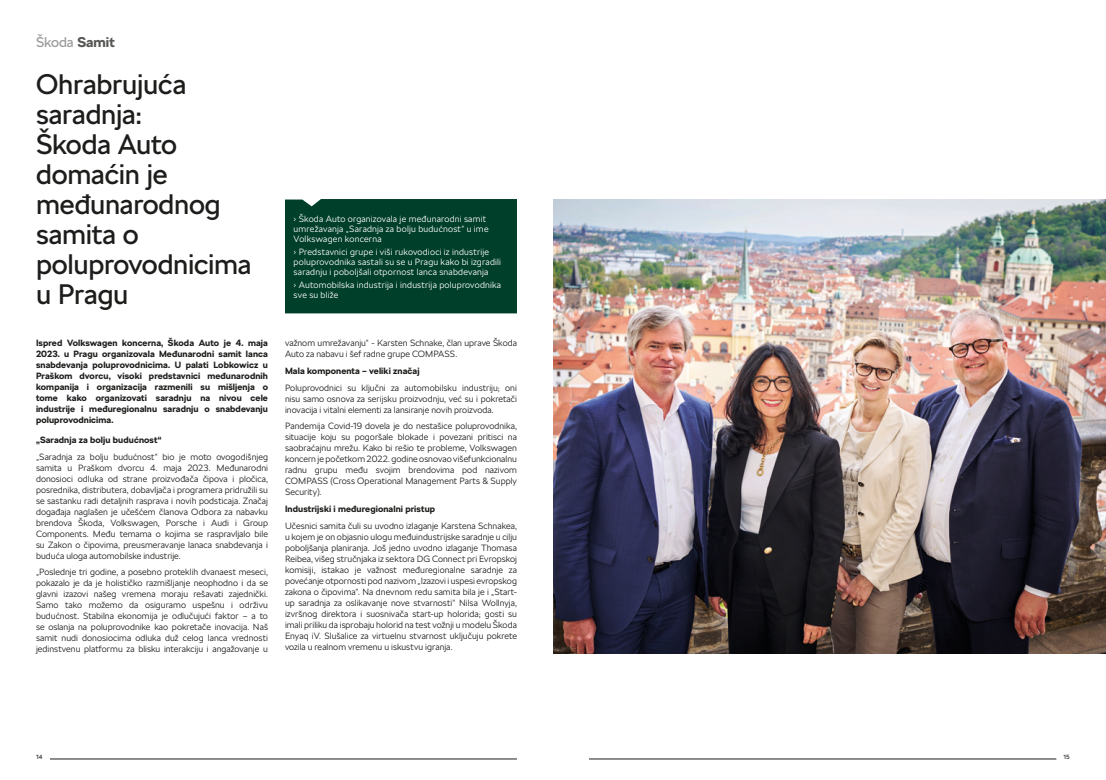
<style>
.page{position:relative;width:1106px;height:780px;background:#fff}
.page>*{position:absolute;margin:0;border:0;box-sizing:border-box;transform-origin:0 0}
.t1{font:28px/30px "SKODA Next";letter-spacing:-.01em;color:#1d1d1b}
.t2{font:14px "SKODA Next";letter-spacing:-.01em;color:#9d9d9d}
.t3{font:300 9px/11px "SKODA Next";letter-spacing:.005em;color:#1d1d1b;text-align:justify}
.t4{font:700 9px/11px "SKODA Next";letter-spacing:.01em;color:#1d1d1b;text-align:justify}
.t5{font:300 9px/10px "SKODA Next";letter-spacing:.025em;color:#fff}
.t6{font:6px "SKODA Next";color:#1d1d1b}
.s1{font-weight:700;color:#575756}
</style>
<div class="page">
<hr style="left:589px;top:758px;width:467px;height:1px;background:#1d1d1b">
<hr style="left:50px;top:758px;width:467px;height:1px;background:#1d1d1b">
<img style="left:553px;top:199px;width:553px;height:454px">
<div style="left:285px;top:199px;width:232px;height:114px;background:#003f2a"></div>
<h2 class="t2" style="left:36px;top:33px;width:80px">Škoda <span class="s1">Samit</span></h2>
<h1 class="t1" style="left:36px;top:69px;width:217px">Ohrabrujuća saradnja:<br>Škoda Auto domaćin je međunarodnog samita o poluprovodnicima u Pragu</h1>
<p class="t4" style="left:36px;top:337px;width:233px">Ispred Volkswagen koncerna, Škoda Auto je 4. maja 2023. u Pragu organizovala Međunarodni samit lanca snabdevanja poluprovodnicima. U palati Lobkowicz u Praškom dvorcu, visoki predstavnici međunarodnih kompanija i organizacija razmenili su mišljenja o tome kako organizovati saradnju na nivou cele industrije i međuregionalnu saradnju o snabdevanju poluprovodnicima.</p>
<p class="t4" style="left:36px;top:434px;width:127px">„Saradnja za bolju budućnost“</p>
<p class="t3" style="left:36px;top:451px;width:233px">„Saradnja za bolju budućnost“ bio je moto ovogodišnjeg samita u Praškom dvorcu 4. maja 2023. Međunarodni donosioci odluka od strane proizvođača čipova i pločica, posrednika, distributera, dobavljača i programera pridružili su se sastanku radi detaljnih rasprava i novih podsticaja. Značaj događaja naglašen je učešćem članova Odbora za nabavku brendova Škoda, Volkswagen, Porsche i Audi i Group Components. Među temama o kojima se raspravljalo bile su Zakon o čipovima, preusmeravanje lanaca snabdevanja i buduća uloga automobilske industrije.</p>
<p class="t3" style="left:36px;top:566px;width:233px">„Poslednje tri godine, a posebno proteklih dvanaest meseci, pokazalo je da je holističko razmišljanje neophodno i da se glavni izazovi našeg vremena moraju rešavati zajednički.<br>Samo tako možemo da osiguramo uspešnu i održivu budućnost. Stabilna ekonomija je odlučujući faktor – a to se oslanja na poluprovodnike kao pokretače inovacija. Naš samit nudi donosiocima odluka duž celog lanca vrednosti jedinstvenu platformu za blisku interakciju i angažovanje u</p>
<p class="t5" style="left:294px;top:214px;width:196px">› Škoda Auto organizovala je međunarodni samit umrežavanja „Saradnja za bolju budućnost“ u ime<br>Volkswagen koncerna</p>
<p class="t5" style="left:294px;top:246px;width:209px">› Predstavnici grupe i viši rukovodioci iz industrije poluprovodnika sastali su se u Pragu kako bi izgradili saradnju i poboljšali otpornost lanca snabdevanja</p>
<p class="t5" style="left:294px;top:279px;width:209px">› Automobilska industrija i industrija poluprovodnika sve su bliže</p>
<p class="t3" style="left:285px;top:338px;width:233px">važnom umrežavanju“ - Karsten Schnake, član uprave Škoda<br>Auto za nabavu i šef radne grupe COMPASS.</p>
<p class="t4" style="left:285px;top:365px;width:136px">Mala komponenta – veliki značaj</p>
<p class="t3" style="left:285px;top:382px;width:233px">Poluprovodnici su ključni za automobilsku industriju; oni nisu samo osnova za serijsku proizvodnju, već su i pokretači inovacija i vitalni elementi za lansiranje novih proizvoda.</p>
<p class="t3" style="left:285px;top:421px;width:233px">Pandemija Covid-19 dovela je do nestašice poluprovodnika, situacije koju su pogoršale blokade i povezani pritisci na saobraćajnu mrežu. Kako bi rešio te probleme, Volkswagen koncern je početkom 2022. godine osnovao višefunkcionalnu radnu grupu među svojim brendovima pod nazivom COMPASS (Cross Operational Management Parts &amp; Supply Security).</p>
<p class="t4" style="left:285px;top:503px;width:152px">Industrijski i međuregionalni pristup</p>
<p class="t3" style="left:285px;top:520px;width:233px">Učesnici samita čuli su uvodno izlaganje Karstena Schnakea, u kojem je on objasnio ulogu međuindustrijske saradnje u cilju poboljšanja planiranja. Još jedno uvodno izlaganje Thomasa Reibea, višeg stručnjaka iz sektora DG Connect pri Evropskoj komisiji, istakao je važnost međuregionalne saradnje za povećanje otpornosti pod nazivom „Izazovi i uspesi evropskog zakona o čipovima“. Na dnevnom redu samita bila je i „Start&shy;up saradnja za oslikavanje nove stvarnosti“ Nilsa Wollnyja, izvršnog direktora i suosnivača start-up holorida; gosti su imali priliku da isprobaju holorid na test vožnji u modelu Škoda Enyaq iV. Slušalice za virtuelnu stvarnost uključuju pokrete vozila u realnom vremenu u iskustvu igranja.</p>
<p class="t6" style="left:36px;top:753px;width:8px">14</p>
<p class="t6" style="left:1063px;top:753px;width:8px">15</p>
</div>
